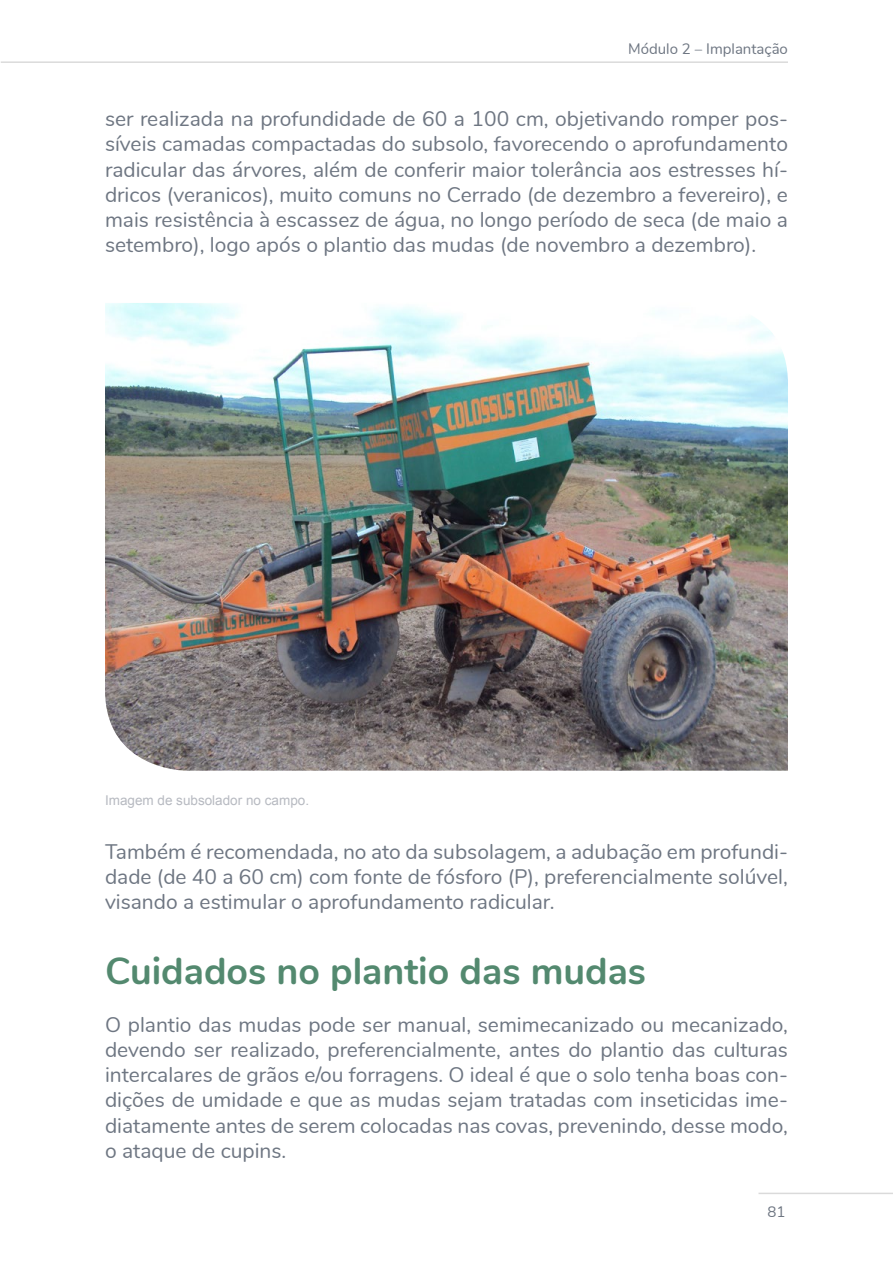
<style>
.page{position:relative;width:893px;height:1263px;background:#fff}
.page>*{position:absolute;margin:0;border:0;box-sizing:border-box;transform-origin:0 0}
.H2_Subtítulo_1{font:700 37.5px "Nunito";color:#53896f}
.Corpo_de_texto{font:21px/25.2px "Nunito";color:#6e7682;text-align:justify}
.t1{font:15px "Nunito";color:#6e7682}
.Fonte{font:13.5px "Arial";color:#b7bac1}
</style>
<div class="page">
<hr style="left:1px;top:61px;width:787px;height:2px;background:#dadada">
<hr style="left:758px;top:1193px;width:135px;height:1px;background:#dadada">
<img style="left:105px;top:303px;width:683px;height:468px">
<p class="t1" style="left:628px;top:38px;width:161px">Módulo 2 – Implantação</p>
<p class="Corpo_de_texto" style="left:105px;top:105px;width:684px">ser realizada na profundidade de 60 a 100 cm, objetivando romper pos&shy;síveis camadas compactadas do subsolo, favorecendo o aprofundamento radicular das árvores, além de conferir maior tolerância aos estresses hí&shy;dricos (veranicos), muito comuns no Cerrado (de dezembro a fevereiro), e mais resistência à escassez de água, no longo período de seca (de maio a setembro), logo após o plantio das mudas (de novembro a dezembro).</p>
<p class="Fonte" style="left:105px;top:791px;width:206px">Imagem de subsolador no campo.</p>
<p class="Corpo_de_texto" style="left:105px;top:837px;width:684px">Também é recomendada, no ato da subsolagem, a adubação em profundi&shy;dade (de 40 a 60 cm) com fonte de fósforo (P), preferencialmente solúvel, visando a estimular o aprofundamento radicular.</p>
<p class="H2_Subtítulo_1" style="left:105px;top:943px;width:543px">Cuidados no plantio das mudas</p>
<p class="Corpo_de_texto" style="left:105px;top:1011px;width:684px">O plantio das mudas pode ser manual, semimecanizado ou mecanizado, devendo ser realizado, preferencialmente, antes do plantio das culturas intercalares de grãos e/ou forragens. O ideal é que o solo tenha boas con&shy;dições de umidade e que as mudas sejam tratadas com inseticidas ime&shy;diatamente antes de serem colocadas nas covas, prevenindo, desse modo, o ataque de cupins.</p>
<p class="t1" style="left:767px;top:1200px;width:19px">81</p>
</div>
